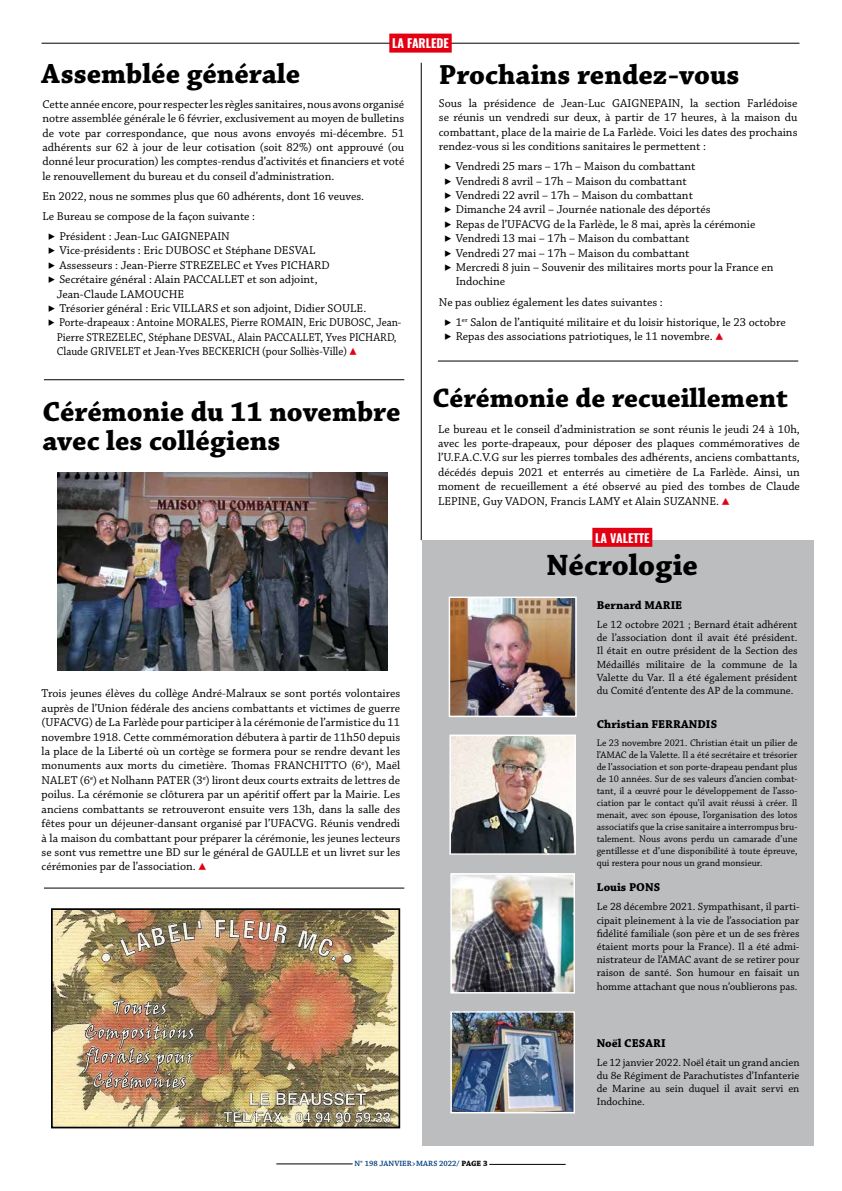
<style>
.page{position:relative;width:842px;height:1191px;background:#fff}
.page>*{position:absolute;margin:0;border:0;box-sizing:border-box;transform-origin:0 0}
.t1{font:700 31px "Chaparral Pro";color:#000}
.t2{font:700 29px/29px "Chaparral Pro";color:#000}
.t3{font:700 28px "Chaparral Pro";color:#000}
.t4{font:12px/14.4px "Chaparral Pro";color:#000;text-align:justify}
.t5{font:12px "Chaparral Pro";color:#000;scale:.93 1}
.t6{font:700 12px "Chaparral Pro";letter-spacing:.005em;color:#000}
.t7{font:700 12px "Oswald";color:#fff}
.t8{font:11px/13.2px "Chaparral Pro";color:#000;text-align:justify}
.t9{font:10px/12px "Chaparral Pro";color:#000;text-align:justify}
.t10{font:600 8px "Chaparral Pro";color:#003c7c}
.s1{font-family:"Source Sans Pro"}
.s2{font-family:"Source Sans Pro";font-weight:900;font-size:13px;color:#e30013}
.s3{font-weight:700;color:#000}
</style>
<div class="page">
<hr style="left:276px;top:1163px;width:77px;height:1px;background:#000">
<hr style="left:489px;top:1164px;width:77px;height:1px;background:#000">
<img style="left:54px;top:911px;width:343px;height:214px">
<div style="left:51px;top:908px;width:349px;height:220px;border:2px solid #000"></div>
<div style="left:422px;top:540px;width:392px;height:605px;background:#bcbdbf"></div>
<hr style="left:44px;top:379px;width:360px;height:1px;background:#000">
<hr style="left:44px;top:887px;width:360px;height:1px;background:#000">
<hr style="left:438px;top:361px;width:360px;height:1px;background:#000">
<div style="left:592px;top:528px;width:60px;height:19px;background:#e30013"></div>
<hr style="left:42px;top:43px;width:757px;height:1px;background:#000">
<div style="left:389px;top:34px;width:63px;height:19px;background:#e30013"></div>
<hr style="left:421px;top:63px;width:1px;height:477px;background:#000">
<img style="left:452px;top:599px;width:122px;height:115px">
<div style="left:449px;top:596px;width:128px;height:121px;border:2px solid #fff"></div>
<img style="left:452px;top:737px;width:121px;height:115px">
<div style="left:449px;top:734px;width:127px;height:121px;border:2px solid #fff"></div>
<img style="left:453px;top:876px;width:119px;height:114px">
<div style="left:450px;top:873px;width:125px;height:120px;border:2px solid #fff"></div>
<img style="left:453px;top:1014px;width:119px;height:96px">
<div style="left:450px;top:1011px;width:125px;height:102px;border:2px solid #fff"></div>
<img style="left:58px;top:472px;width:329px;height:199px">
<p class="t7" style="left:392px;top:37px;width:58px">LA FARLEDE</p>
<h2 class="t2" style="left:42px;top:60px;width:260px">Assemblée générale</h2>
<p class="t4" style="left:43px;top:97px;width:363px">Cette année encore, pour respecter les règles sanitaires, nous avons organisé notre assemblée générale le 6 février, exclusivement au moyen de bulletins de vote par correspondance, que nous avons envoyés mi-décembre. 51 adhérents sur 62 à jour de leur cotisation (soit 82%) ont approuvé (ou donné leur procuration) les comptes-rendus d’activités et financiers et voté le renouvellement du bureau et du conseil d’administration.</p>
<p class="t4" style="left:43px;top:189px;width:323px">En 2022, nous ne sommes plus que 60 adhérents, dont 16 veuves.</p>
<p class="t4" style="left:43px;top:209px;width:214px">Le Bureau se compose de la façon suivante :</p>
<p class="t4" style="left:48px;top:229px;width:183px"><span class="s1">▶</span> Président : Jean-Luc GAIGNEPAIN</p>
<p class="t4" style="left:48px;top:244px;width:269px"><span class="s1">▶</span> Vice-présidents : Eric DUBOSC et Stéphane DESVAL</p>
<p class="t4" style="left:48px;top:258px;width:283px"><span class="s1">▶</span> Assesseurs : Jean-Pierre STREZELEC et Yves PICHARD</p>
<p class="t4" style="left:48px;top:273px;width:271px"><span class="s1">▶</span> Secrétaire général : Alain PACCALLET et son adjoint,</p>
<p class="t4" style="left:57px;top:287px;width:129px">Jean-Claude LAMOUCHE</p>
<p class="t4" style="left:48px;top:301px;width:320px"><span class="s1">▶</span> Trésorier général : Eric VILLARS et son adjoint, Didier SOULE.</p>
<p class="t5" style="left:48px;top:316px;width:381px"><span class="s1">▶</span> Porte-drapeaux : Antoine MORALES, Pierre ROMAIN, Eric DUBOSC, Jean-</p>
<p class="t5" style="left:57px;top:330px;width:367px">Pierre STREZELEC, Stéphane DESVAL, Alain PACCALLET, Yves PICHARD,</p>
<p class="t5" style="left:57px;top:345px;width:324px">Claude GRIVELET et Jean-Yves BECKERICH (pour Solliès-Ville) <span class="s2">▲</span></p>
<h2 class="t2" style="left:43px;top:398px;width:359px">Cérémonie du 11 novembre avec les collégiens</h2>
<p class="t4" style="left:42px;top:687px;width:360px">Trois jeunes élèves du collège André-Malraux se sont portés volontaires auprès de l’Union fédérale des anciens combattants et victimes de guerre (UFACVG) de La Farlède pour participer à la cérémonie de l’armistice du 11 novembre 1918. Cette commémoration débutera à partir de 11h50 depuis la place de la Liberté où un cortège se formera pour se rendre devant les monuments aux morts du cimetière. Thomas FRANCHITTO (6<sup>e</sup>), Maël NALET (6<sup>e</sup>) et Nolhann PATER (3<sup>e</sup>) liront deux courts extraits de lettres de poilus. La cérémonie se clôturera par un apéritif offert par la Mairie. Les anciens combattants se retrouveront ensuite vers 13h, dans la salle des fêtes pour un déjeuner-dansant organisé par l’UFACVG. Réunis vendredi à la maison du combattant pour préparer la cérémonie, les jeunes lecteurs se sont vus remettre une BD sur le général de GAULLE et un livret sur les cérémonies par de l’association. <span class="s2">▲</span></p>
<h2 class="t2" style="left:439px;top:62px;width:302px">Prochains rendez-vous</h2>
<p class="t4" style="left:439px;top:96px;width:360px">Sous la présidence de Jean-Luc GAIGNEPAIN, la section Farlédoise se réunis un vendredi sur deux, à partir de 17 heures, à la maison du combattant, place de la mairie de La Farlède. Voici les dates des prochains rendez-vous si les conditions sanitaires le permettent :</p>
<p class="t4" style="left:444px;top:160px;width:253px"><span class="s1">▶</span> Vendredi 25 mars – 17h – Maison du combattant</p>
<p class="t4" style="left:444px;top:174px;width:244px"><span class="s1">▶</span> Vendredi 8 avril – 17h – Maison du combattant</p>
<p class="t4" style="left:444px;top:188px;width:250px"><span class="s1">▶</span> Vendredi 22 avril – 17h – Maison du combattant</p>
<p class="t4" style="left:444px;top:203px;width:268px"><span class="s1">▶</span> Dimanche 24 avril – Journée nationale des déportés</p>
<p class="t4" style="left:444px;top:217px;width:312px"><span class="s1">▶</span> Repas de l’UFACVG de la Farlède, le 8 mai, après la cérémonie</p>
<p class="t4" style="left:444px;top:232px;width:246px"><span class="s1">▶</span> Vendredi 13 mai – 17h – Maison du combattant</p>
<p class="t4" style="left:444px;top:246px;width:246px"><span class="s1">▶</span> Vendredi 27 mai – 17h – Maison du combattant</p>
<p class="t4" style="left:444px;top:260px;width:330px"><span class="s1">▶</span> Mercredi 8 juin – Souvenir des militaires morts pour la France en</p>
<p class="t4" style="left:456px;top:275px;width:51px">Indochine</p>
<p class="t4" style="left:444px;top:292px;width:343px;line-height:20.1px;text-indent:-6px">Ne pas oubliez également les dates suivantes :<br><span class="s1">▶</span> 1<sup>er</sup> Salon de l’antiquité militaire et du loisir historique, le 23 octobre</p>
<p class="t4" style="left:444px;top:329px;width:280px"><span class="s1">▶</span> Repas des associations patriotiques, le 11 novembre. <span class="s2">▲</span></p>
<h3 class="t3" style="left:432px;top:381px;width:357px">Cérémonie de recueillement</h3>
<p class="t4" style="left:438px;top:422px;width:363px">Le bureau et le conseil d’administration se sont réunis le jeudi 24 à 10h, avec les porte-drapeaux, pour déposer des plaques commémoratives de l’U.F.A.C.V.G sur les pierres tombales des adhérents, anciens combattants, décédés depuis 2021 et enterrés au cimetière de La Farlède. Ainsi, un moment de recueillement a été observé au pied des tombes de Claude LEPINE, Guy VADON, Francis LAMY et Alain SUZANNE. <span class="s2">▲</span></p>
<p class="t7" style="left:595px;top:531px;width:56px">LA VALETTE</p>
<h1 class="t1" style="left:547px;top:547px;width:153px">Nécrologie</h1>
<p class="t6" style="left:597px;top:598px;width:87px">Bernard MARIE</p>
<p class="t8" style="left:597px;top:618px;width:202px">Le 12 octobre 2021 ; Bernard était adhérent de l’association dont il avait été président.<br>Il était en outre président de la Section des Médaillés militaire de la commune de la Valette du Var. Il a été également président du Comité d’entente des AP de la commune.</p>
<p class="t6" style="left:597px;top:717px;width:122px">Christian FERRANDIS</p>
<p class="t9" style="left:597px;top:737px;width:202px">Le 23 novembre 2021. Christian était un pilier de l’AMAC de la Valette. Il a été secrétaire et trésorier de l’association et son porte-drapeau pendant plus de 10 années. Sur de ses valeurs d’ancien combat&shy;tant, il a œuvré pour le développement de l’asso&shy;ciation par le contact qu’il avait réussi à créer. Il menait, avec son épouse, l’organisation des lotos associatifs que la crise sanitaire a interrompus bru&shy;talement. Nous avons perdu un camarade d’une gentillesse et d’une disponibilité à toute épreuve, qui restera pour nous un grand monsieur.</p>
<p class="t6" style="left:597px;top:880px;width:65px">Louis PONS</p>
<p class="t8" style="left:597px;top:900px;width:204px">Le 28 décembre 2021. Sympathisant, il parti&shy;cipait pleinement à la vie de l’association par fidélité familiale (son père et un de ses frères étaient morts pour la France). Il a été admi&shy;nistrateur de l’AMAC avant de se retirer pour raison de santé. Son humour en faisait un homme attachant que nous n’oublierons pas.</p>
<p class="t6" style="left:597px;top:1036px;width:70px">Noël CESARI</p>
<p class="t8" style="left:597px;top:1056px;width:204px">Le 12 janvier 2022. Noël était un grand ancien du 8e Régiment de Parachutistes d’Infanterie de Marine au sein duquel il avait servi en Indochine.</p>
<p class="t10" style="left:354px;top:1159px;width:135px">N° 198 JANVIER&gt;MARS 2022/ <span class="s3">PAGE 3</span></p>
</div>
